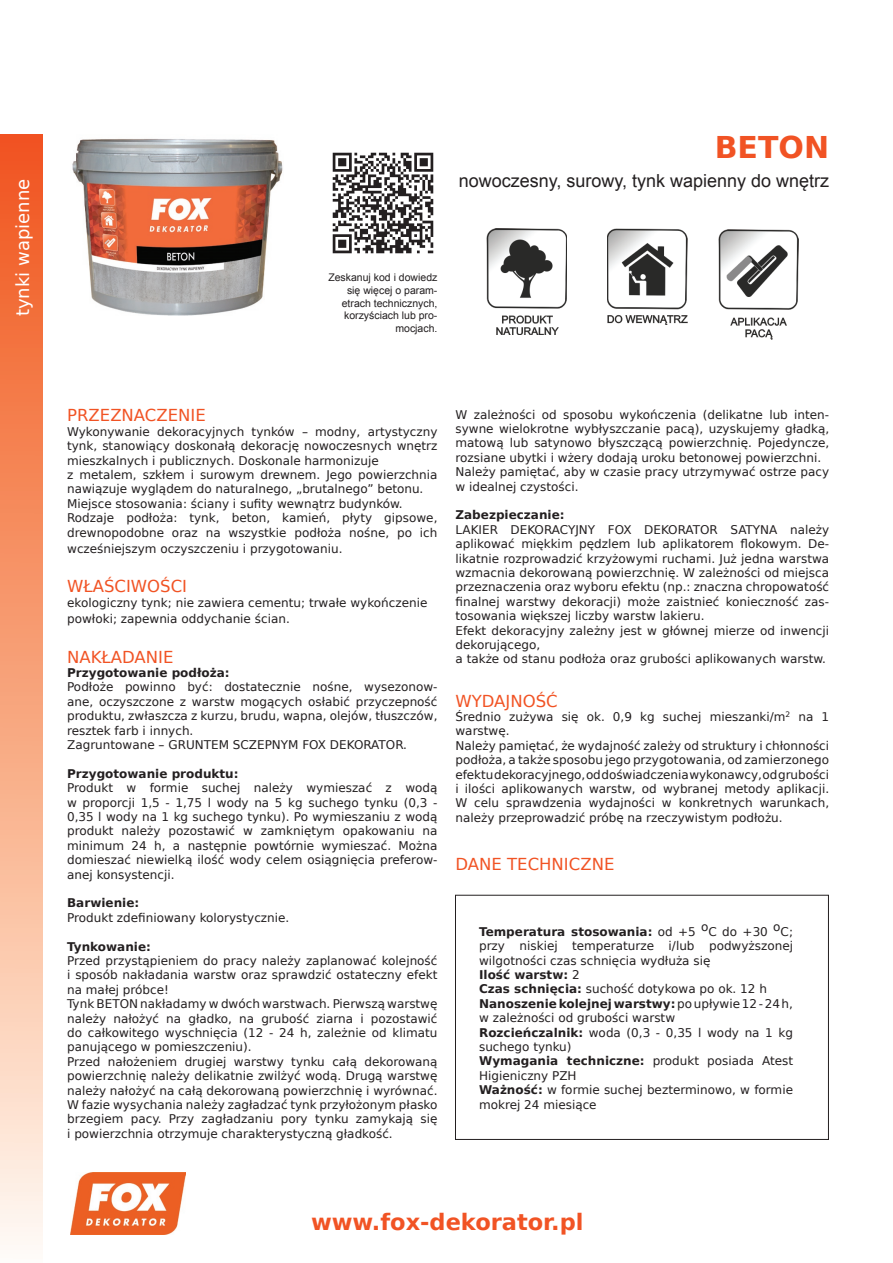
<style>
.page{position:relative;width:893px;height:1263px;background:#fff}
.page>*{position:absolute;margin:0;border:0;box-sizing:border-box;transform-origin:0 0}
.t1{font:700 30px "DejaVu Sans";color:#f15324}
.t2{font:700 22.5px "DejaVu Sans";color:#f15324}
.t3{font:18px "Arial";color:#231f20}
.t4{font:18px "DejaVu Sans";color:#fff}
.t5{font:16.5px "DejaVu Sans";color:#f15324}
.t6{font:12px/14.4px "DejaVu Sans";color:#231f20}
.t7{font:700 12px "DejaVu Sans";color:#231f20}
.t8{font:10.5px/12.6px "Arial";color:#231f20;text-align:right}
.s1{font-weight:700}
</style>
<div class="page">
<div style="left:0;top:135px;width:43px;height:1128px;background:linear-gradient(to bottom,#f15317,#fff8ec)"></div>
<img style="left:70px;top:1173px;width:116px;height:61px">
<img style="left:72px;top:139px;width:211px;height:177px">
<div style="left:455px;top:895px;width:374px;height:245px;border:1px solid #231f20"></div>
<img style="left:487px;top:229px;width:80px;height:106px">
<img style="left:607px;top:229px;width:80px;height:96px">
<img style="left:719px;top:230px;width:79px;height:109px">
<img style="left:332px;top:152px;width:102px;height:102px">
<h3 class="t4" style="left:8px;top:316px;width:139px;rotate:-90deg">tynki wapienne</h3>
<h1 class="t1" style="left:715px;top:123px;width:116px">BETON</h1>
<h3 class="t3" style="left:459px;top:169px;width:372px">nowoczesny, surowy, tynk wapienny do wnętrz</h3>
<p class="t8" style="left:328px;top:271px;width:111px">Zeskanuj kod i dowiedz się więcej o param&shy;etrach technicznych, korzyściach lub pro&shy;mocjach.</p>
<h3 class="t5" style="left:67px;top:402px;width:140px">PRZEZNACZENIE</h3>
<p class="t6" style="left:67px;top:424px;width:372px">Wykonywanie dekoracyjnych tynków – modny, artystyczny tynk, stanowiący doskonałą dekorację nowoczesnych wnętrz mieszkalnych i publicznych. Doskonale harmonizuje<br>z metalem, szkłem i surowym drewnem. Jego powierzchnia nawiązuje wyglądem do naturalnego, „brutalnego” betonu.<br>Miejsce stosowania: ściany i sufity wewnątrz budynków.<br>Rodzaje podłoża: tynk, beton, kamień, płyty gipsowe, drewnopodobne oraz na wszystkie podłoża nośne, po ich</p>
<p class="t6" style="left:67px;top:541px;width:277px">wcześniejszym oczyszczeniu i przygotowaniu.</p>
<h3 class="t5" style="left:67px;top:573px;width:121px">WŁAŚCIWOŚCI</h3>
<p class="t6" style="left:67px;top:594px;width:362px;line-height:16.2px">ekologiczny tynk; nie zawiera cementu; trwałe wykończenie powłoki; zapewnia oddychanie ścian.</p>
<h3 class="t5" style="left:67px;top:643px;width:108px">NAKŁADANIE</h3>
<p class="t7" style="left:67px;top:663px;width:164px">Przygotowanie podłoża:</p>
<p class="t6" style="left:67px;top:680px;width:372px">Podłoże powinno być: dostatecznie nośne, wysezonow&shy;ane, oczyszczone z warstw mogących osłabić przyczepność produktu, zwłaszcza z kurzu, brudu, wapna, olejów, tłuszczów, resztek farb i innych.<br>Zagruntowane – GRUNTEM SCZEPNYM FOX DEKORATOR.</p>
<p class="t7" style="left:67px;top:764px;width:173px">Przygotowanie produktu:</p>
<p class="t6" style="left:67px;top:780px;width:372px;text-align:justify">Produkt w formie suchej należy wymieszać z wodą w proporcji 1,5 - 1,75 l wody na 5 kg suchego tynku (0,3 - 0,35 l wody na 1 kg suchego tynku). Po wymieszaniu z wodą produkt należy pozostawić w zamkniętym opakowaniu na minimum 24 h, a następnie powtórnie wymieszać. Można domieszać niewielką ilość wody celem osiągnięcia preferow&shy;anej konsystencji.</p>
<p class="t7" style="left:67px;top:893px;width:74px">Barwienie:</p>
<p class="t6" style="left:67px;top:910px;width:224px">Produkt zdefiniowany kolorystycznie.</p>
<p class="t7" style="left:67px;top:936px;width:85px">Tynkowanie:</p>
<p class="t6" style="left:67px;top:953px;width:372px">Przed przystąpieniem do pracy należy zaplanować kolejność i sposób nakładania warstw oraz sprawdzić ostateczny efekt na małej próbce!<br>Tynk BETON nakładamy w dwóch warstwach. Pierwszą warstwę należy nałożyć na gładko, na grubość ziarna i pozostawić do całkowitego wyschnięcia (12 - 24 h, zależnie od klimatu panującego w pomieszczeniu).<br>Przed nałożeniem drugiej warstwy tynku całą dekorowaną powierzchnię należy delikatnie zwilżyć wodą. Drugą warstwę należy nałożyć na całą dekorowaną powierzchnię i wyrównać.<br>W fazie wysychania należy zagładzać tynk przyłożonym płasko brzegiem pacy. Przy zagładzaniu pory tynku zamykają się i powierzchnia otrzymuje charakterystyczną gładkość.</p>
<p class="t6" style="left:455px;top:407px;width:375px">W zależności od sposobu wykończenia (delikatne lub inten&shy;sywne wielokrotne wybłyszczanie pacą), uzyskujemy gładką, matową lub satynowo błyszczącą powierzchnię. Pojedyncze, rozsiane ubytki i wżery dodają uroku betonowej powierzchni.<br>Należy pamiętać, aby w czasie pracy utrzymywać ostrze pacy w idealnej czystości.</p>
<p class="t7" style="left:455px;top:505px;width:111px">Zabezpieczanie:</p>
<p class="t6" style="left:455px;top:522px;width:375px">LAKIER DEKORACYJNY FOX DEKORATOR SATYNA należy aplikować miękkim pędzlem lub aplikatorem flokowym. De&shy;likatnie rozprowadzić krzyżowymi ruchami. Już jedna warstwa wzmacnia dekorowaną powierzchnię. W zależności od miejsca przeznaczenia oraz wyboru efektu (np.: znaczna chropowatość finalnej warstwy dekoracji) może zaistnieć konieczność zas&shy;tosowania większej liczby warstw lakieru.<br>Efekt dekoracyjny zależny jest w głównej mierze od inwencji dekorującego,<br>a także od stanu podłoża oraz grubości aplikowanych warstw.</p>
<h3 class="t5" style="left:455px;top:687px;width:104px">WYDAJNOŚĆ</h3>
<p class="t6" style="left:455px;top:709px;width:375px">Średnio zużywa się ok. 0,9 kg suchej mieszanki/m<sup>2</sup> na 1 warstwę.<br>Należy pamiętać, że wydajność zależy od struktury i chłonności podłoża, a także sposobu jego przygotowania, od zamierzonego efektu dekoracyjnego, od doświadczenia wykonawcy, od grubości i ilości aplikowanych warstw, od wybranej metody aplikacji.<br>W celu sprawdzenia wydajności w konkretnych warunkach, należy przeprowadzić próbę na rzeczywistym podłożu.</p>
<h3 class="t5" style="left:455px;top:851px;width:160px">DANE TECHNICZNE</h3>
<p class="t6" style="left:479px;top:924px;width:315px"><span class="s1">Temperatura stosowania:</span> od +5 oC do +30 oC; przy niskiej temperaturze i/lub podwyższonej wilgotności czas schnięcia wydłuża się<br><span class="s1">Ilość warstw:</span> 2<br><span class="s1">Czas schnięcia:</span> suchość dotykowa po ok. 12 h <span class="s1">Nanoszenie kolejnej warstwy:</span> po upływie 12 - 24 h, w zależności od grubości warstw<br><span class="s1">Rozcieńczalnik:</span> woda (0,3 - 0,35 l wody na 1 kg suchego tynku)<br><span class="s1">Wymagania techniczne:</span> produkt posiada Atest Higieniczny PZH<br><span class="s1">Ważność:</span> w formie suchej bezterminowo, w formie mokrej 24 miesiące</p>
<h2 class="t2" style="left:311px;top:1204px;width:274px">www.fox-dekorator.pl</h2>
</div>
